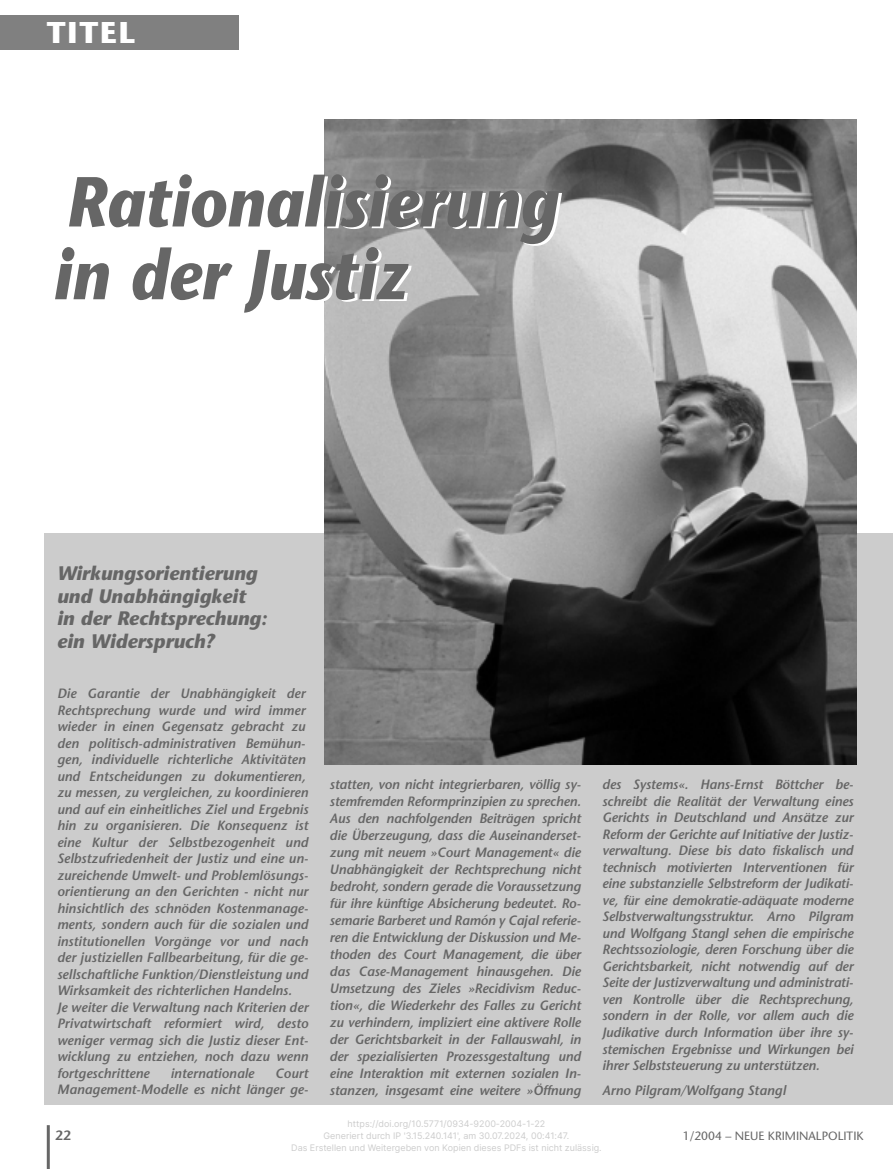
<style>
.page{position:relative;width:893px;height:1169px;background:#fff}
.page>*{position:absolute;margin:0;border:0;box-sizing:border-box;transform-origin:0 0}
.t1{font:italic 700 70.5px/72.8px "Stone Sans";color:#666;scale:.9 1}
.t2{font:700 30px "Stone Sans";letter-spacing:.065em;color:#fff}
.t3{font:italic 700 19.5px/22.5px "Stone Sans";color:#666}
.t4{font:italic 600 13.5px/16.5px "Stone Sans";color:#666;text-align:justify}
.t5{font:600 13.5px "Stone Sans";color:#666}
.t6{font:12px "Stone Sans";color:#666}
.t7{font:9px/12px "Inter";color:#ccc;text-align:center}
</style>
<div class="page">
<div style="left:0;top:16px;width:238px;height:34px;background:#808080"></div>
<hr style="left:47px;top:1125px;width:3px;height:43px;background:#666">
<div style="left:44px;top:533px;width:848px;height:571px;background:#ccc"></div>
<img style="left:325px;top:120px;width:531px;height:644px">
<h2 class="t2" style="left:47px;top:21px;width:90px">TITEL</h2>
<h1 class="t1" style="left:53px;top:173px;width:563px">Rationalisierung in der Justiz</h1>
<h3 class="t3" style="left:57px;top:564px;width:212px">Wirkungsorientierung und Unabhängigkeit in der Rechtsprechung: ein Widerspruch?</h3>
<p class="t4" style="left:57px;top:686px;width:253px;text-align:left">Die Garantie der Unabhängigkeit der Rechtsprechung wurde und wird immer wieder in einen Gegensatz gebracht zu den politisch-administrativen Bemühun&shy;gen, individuelle richterliche Aktivitäten und Entscheidungen zu dokumentieren, zu messen, zu vergleichen, zu koordinieren und auf ein einheitliches Ziel und Ergebnis hin zu organisieren. Die Konsequenz ist eine Kultur der Selbstbezogenheit und Selbstzufriedenheit der Justiz und eine un&shy;zureichende Umwelt- und Problemlösungs&shy;orientierung an den Gerichten - nicht nur hinsichtlich des schnöden Kostenmanage&shy;ments, sondern auch für die sozialen und institutionellen Vorgänge vor und nach der justiziellen Fallbearbeitung, für die ge&shy;sellschaftliche Funktion/Dienstleistung und Wirksamkeit des richterlichen Handelns.<br>Je weiter die Verwaltung nach Kriterien der Privatwirtschaft reformiert wird, desto weniger vermag sich die Justiz dieser Ent&shy;wicklung zu entziehen, noch dazu wenn fortgeschrittene</p>
<p class="t4" style="left:170px;top:1066px;width:85px">internationale</p>
<p class="t4" style="left:57px;top:1066px;width:253px;text-align:right">Court<br>Management-Modelle es nicht länger ge-</p>
<p class="t4" style="left:329px;top:777px;width:253px;line-height:17px">statten, von nicht integrierbaren, völlig sy&shy;stemfremden Reformprinzipien zu sprechen.<br>Aus den nachfolgenden Beiträgen spricht die Überzeugung, dass die Auseinanderset&shy;zung mit neuem »Court Management« die Unabhängigkeit der Rechtsprechung nicht bedroht, sondern gerade die Voraussetzung für ihre künftige Absicherung bedeutet. Ro&shy;semarie Barberet und Ramón y Cajal referie&shy;ren die Entwicklung der Diskussion und Me&shy;thoden des Court Management, die über das Case-Management hinausgehen. Die Umsetzung des Zieles »Recidivism Reduc&shy;tion«, die Wiederkehr des Falles zu Gericht zu verhindern, impliziert eine aktivere Rolle der Gerichtsbarkeit in der Fallauswahl, in der spezialisierten Prozessgestaltung und eine Interaktion mit externen sozialen In&shy;stanzen, insgesamt eine weitere »Öffnung</p>
<p class="t4" style="left:602px;top:777px;width:253px">des Systems«. Hans-Ernst Böttcher be&shy;schreibt die Realität der Verwaltung eines Gerichts in Deutschland und Ansätze zur Reform der Gerichte auf Initiative der Justiz&shy;verwaltung. Diese bis dato fiskalisch und technisch motivierten Interventionen für eine substanzielle Selbstreform der Judikati&shy;ve, für eine demokratie-adäquate moderne Selbstverwaltungsstruktur. Arno Pilgram und Wolfgang Stangl sehen die empirische Rechtssoziologie, deren Forschung über die Gerichtsbarkeit, nicht notwendig auf der Seite der Justizverwaltung und administrati&shy;ven Kontrolle über die Rechtsprechung, sondern in der Rolle, vor allem auch die Judikative durch Information über ihre sy&shy;stemischen Ergebnisse und Wirkungen bei ihrer Selbststeuerung zu unterstützen.</p>
<p class="t4" style="left:602px;top:1083px;width:185px">Arno Pilgram/Wolfgang Stangl</p>
<p class="t7" style="left:291px;top:1117px;width:312px">https://doi.org/10.5771/0934-9200-2004-1-22<br>Generiert durch IP '3.15.240.141', am 30.07.2024, 00:41:47.<br>Das Erstellen und Weitergeben von Kopien dieses PDFs ist nicht zulässig.</p>
<p class="t5" style="left:55px;top:1130px;width:17px">22</p>
<p class="t6" style="left:682px;top:1131px;width:182px">1/2004 – NEUE KRIMINALPOLITIK</p>
</div>
